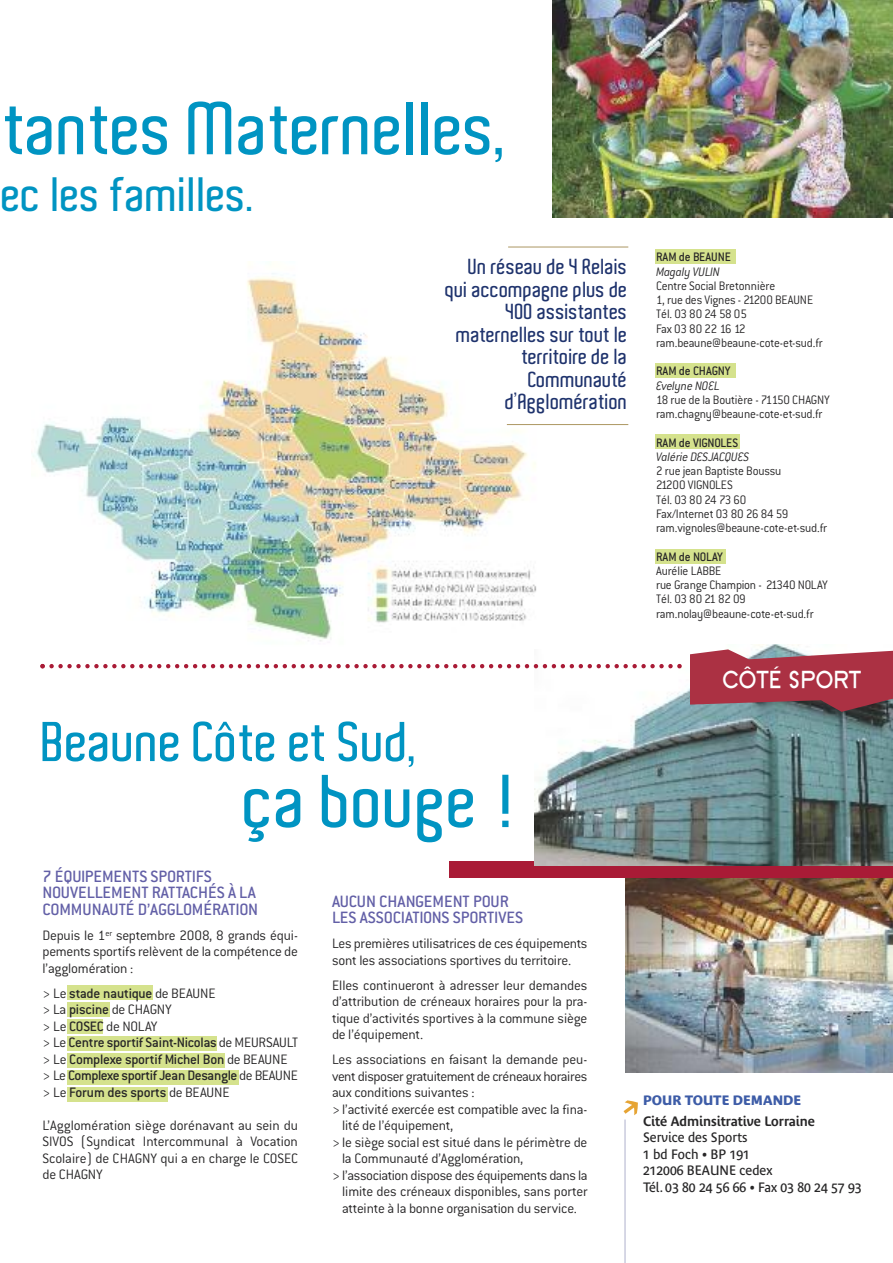
<style>
.page{position:relative;width:893px;height:1263px;background:#fff}
.page>*{position:absolute;margin:0;border:0;box-sizing:border-box;transform-origin:0 0}
.t1{font:600 72px "Aldo";color:#0094c2}
.t2{font:600 54px "Aldo";color:#0094c2}
.t3{font:600 46.5px "Aldo";color:#0094c2}
.t4{font:700 25.5px "SF Old Republic SC";color:#fff;scale:.9 1}
.t5{font:600 21px/22.5px "Aldo";color:#1f336d;text-align:right}
.t6{font:500 18px/16.5px "Conduit ITC";color:#6360a7}
.t7{font:300 15px/16.5px "Conduit ITC";letter-spacing:-.015em;color:#272627;text-align:justify}
.t8{font:500 15px/16.5px "Conduit ITC";letter-spacing:-.02em;color:#272627}
.t9{font:300 13.5px/14.2px "Conduit ITC";letter-spacing:-.015em;color:#272627;scale:.95 1}
.t10{font:13.5px/16.5px "Bienvenue";color:#272627}
.t11{font:500 13.5px "Conduit ITC";color:#272627;scale:.95 1}
.t12{font:italic 300 13.5px "Conduit ITC";letter-spacing:-.01em;color:#272627;scale:.95 1}
.t13{font:600 13.5px "Bienvenue";color:#272627}
.t14{font:700 13.5px "Bienvenue";color:#3d5ca7}
.s1{font-weight:300}
</style>
<div class="page">
<img style="left:625px;top:877px;width:268px;height:195px">
<div style="left:68px;top:985px;width:85px;height:15px;background:#d5e28d"></div>
<div style="left:449px;top:861px;width:444px;height:16px;background:#a91b36"></div>
<img style="left:535px;top:644px;width:358px;height:222px">
<div style="left:655px;top:249px;width:81px;height:15px;background:#d5e28d"></div>
<svg style="left:690px;top:649px;width:203px;height:63px;background:#a34957"></svg>
<hr style="left:625px;top:1119px;width:1px;height:144px;background:#aeb1cc">
<svg style="left:623px;top:1100px;width:15px;height:15px"></svg>
<img style="left:553px;top:0;width:340px;height:218px">
<svg style="left:40px;top:664px;width:642px;height:4px"></svg>
<img style="left:33px;top:273px;width:525px;height:376px">
<hr style="left:508px;top:247px;width:120px;height:1px;background:#ac9762">
<hr style="left:507px;top:424px;width:121px;height:1px;background:#ac9762">
<div style="left:655px;top:363px;width:81px;height:15px;background:#d5e28d"></div>
<div style="left:655px;top:434px;width:85px;height:15px;background:#d5e28d"></div>
<div style="left:655px;top:549px;width:71px;height:15px;background:#d5e28d"></div>
<div style="left:68px;top:1002px;width:42px;height:15px;background:#d5e28d"></div>
<div style="left:68px;top:1019px;width:35px;height:14px;background:#d5e28d"></div>
<div style="left:68px;top:1036px;width:149px;height:15px;background:#d5e28d"></div>
<div style="left:68px;top:1053px;width:157px;height:15px;background:#d5e28d"></div>
<div style="left:68px;top:1070px;width:171px;height:15px;background:#d5e28d"></div>
<div style="left:68px;top:1087px;width:100px;height:15px;background:#d5e28d"></div>
<h1 class="t1" style="left:5px;top:88px;width:502px">tantes Maternelles,</h1>
<h3 class="t3" style="left:2px;top:169px;width:255px">ec les familles.</h3>
<h3 class="t5" style="left:445px;top:256px;width:184px">Un réseau de 4 Relais qui accompagne plus de<br>400 assistantes maternelles sur tout le territoire de la<br>Communauté d’Agglomération</h3>
<p class="t11" style="left:656px;top:253px;width:80px">RAM de BEAUNE</p>
<p class="t12" style="left:656px;top:267px;width:69px">Magaly VULIN</p>
<p class="t9" style="left:656px;top:280px;width:177px">Centre Social Bretonnière<br>1, rue des Vignes - 21200 BEAUNE<br>Tél. 03 80 24 58 05<br>Fax 03 80 22 16 12 ram.beaune@beaune-cote-et-sud.fr</p>
<p class="t11" style="left:656px;top:367px;width:80px">RAM de CHAGNY</p>
<p class="t12" style="left:656px;top:381px;width:69px">Evelyne NOEL</p>
<p class="t9" style="left:656px;top:394px;width:185px">18 rue de la Boutière - 71150 CHAGNY ram.chagny@beaune-cote-et-sud.fr</p>
<p class="t11" style="left:656px;top:438px;width:88px">RAM de VIGNOLES</p>
<p class="t12" style="left:656px;top:452px;width:99px">Valérie DESJACQUES</p>
<p class="t9" style="left:656px;top:465px;width:181px">2 rue jean Baptiste Boussu<br>21200 VIGNOLES<br>Tél. 03 80 24 73 60<br>Fax/Internet 03 80 26 84 59 ram.vignoles@beaune-cote-et-sud.fr</p>
<p class="t11" style="left:656px;top:552px;width:72px">RAM de NOLAY</p>
<p class="t9" style="left:656px;top:565px;width:182px">Aurélie LABBE<br>rue Grange Champion - 21340 NOLAY<br>Tél. 03 80 21 82 09 ram.nolay@beaune-cote-et-sud.fr</p>
<h2 class="t2" style="left:43px;top:712px;width:375px">Beaune Côte et Sud,</h2>
<h1 class="t1" style="left:244px;top:761px;width:271px">ça bouge !</h1>
<p class="t6" style="left:43px;top:870px;width:217px">7 ÉQUIPEMENTS SPORTIFS<br>NOUVELLEMENT RATTACHÉS À LA<br>COMMUNAUTÉ D’AGGLOMÉRATION</p>
<p class="t7" style="left:43px;top:928px;width:257px">Depuis le 1<sup>er</sup> septembre 2008, 8 grands équi&shy;pements sportifs relèvent de la compétence de l’agglomération :</p>
<p class="t8" style="left:43px;top:986px;width:257px"><span class="s1">&gt; Le</span> stade nautique <span class="s1">de BEAUNE<br>&gt; La</span> piscine <span class="s1">de CHAGNY<br>&gt; Le</span> COSEC <span class="s1">de NOLAY<br>&gt; Le</span> Centre sportif Saint-Nicolas <span class="s1">de MEURSAULT &gt; Le</span> Complexe sportif Michel Bon <span class="s1">de BEAUNE &gt; Le</span> Complexe sportif Jean Desangle <span class="s1">de BEAUNE &gt; Le</span> Forum des sports <span class="s1">de BEAUNE</span></p>
<p class="t7" style="left:43px;top:1118px;width:257px">L’Agglomération siège dorénavant au sein du SIVOS (Syndicat Intercommunal à Vocation Scolaire) de CHAGNY qui a en charge le COSEC de CHAGNY</p>
<p class="t6" style="left:332px;top:895px;width:193px">AUCUN CHANGEMENT POUR<br>LES ASSOCIATIONS SPORTIVES</p>
<p class="t7" style="left:332px;top:937px;width:257px">Les premières utilisatrices de ces équipements sont les associations sportives du territoire.</p>
<p class="t7" style="left:332px;top:978px;width:257px">Elles continueront à adresser leur demandes d’attribution de créneaux horaires pour la pra&shy;tique d’activités sportives à la commune siège de l’équipement.</p>
<p class="t7" style="left:332px;top:1053px;width:257px">Les associations en faisant la demande peu-</p>
<p class="t7" style="left:332px;top:1069px;width:257px">vent disposer gratuitement de créneaux horaires</p>
<p class="t7" style="left:332px;top:1086px;width:144px">aux conditions suivantes :</p>
<p class="t7" style="left:332px;top:1102px;width:257px">&gt; l’activité exercée est compatible avec la fina-</p>
<p class="t7" style="left:342px;top:1119px;width:113px">lité de l’équipement,</p>
<p class="t7" style="left:332px;top:1135px;width:257px">&gt; le siège social est situé dans le périmètre de</p>
<p class="t7" style="left:342px;top:1152px;width:183px">la Communauté d’Agglomération,</p>
<p class="t7" style="left:332px;top:1168px;width:257px">&gt; l’association dispose des équipements dans la</p>
<p class="t7" style="left:342px;top:1185px;width:247px">limite des créneaux disponibles, sans porter</p>
<p class="t7" style="left:342px;top:1201px;width:236px">atteinte à la bonne organisation du service.</p>
<h3 class="t4" style="left:722px;top:664px;width:156px">CÔTÉ SPORT</h3>
<p class="t14" style="left:643px;top:1094px;width:160px">POUR TOUTE DEMANDE</p>
<p class="t13" style="left:643px;top:1115px;width:174px">Cité Adminsitrative Lorraine</p>
<p class="t10" style="left:643px;top:1130px;width:220px">Service des Sports<br>1 bd Foch • BP 191<br>212006 BEAUNE cedex<br>Tél. 03 80 24 56 66 • Fax 03 80 24 57 93</p>
</div>
